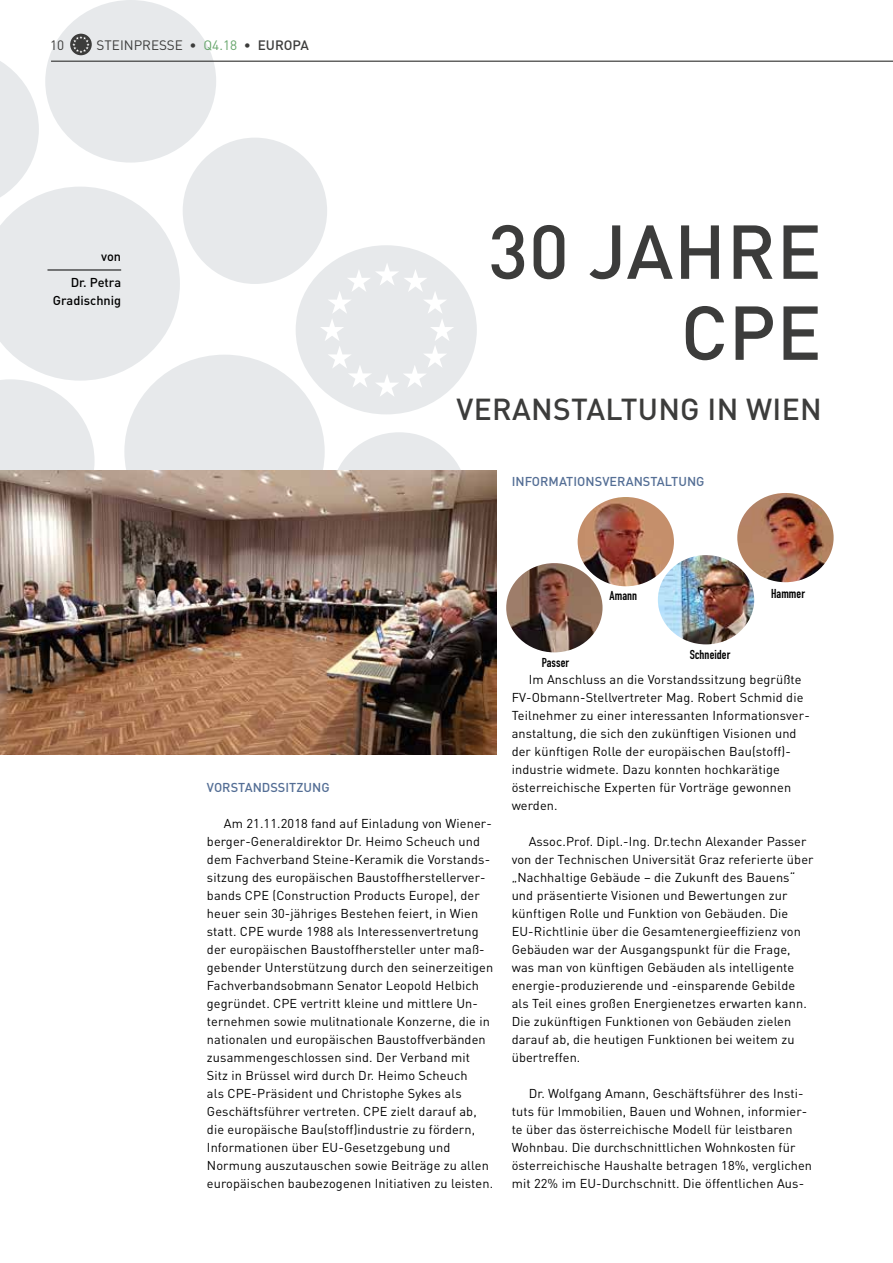
<style>
.page{position:relative;width:893px;height:1263px;background:#fff}
.page>*{position:absolute;margin:0;border:0;box-sizing:border-box;transform-origin:0 0}
.t1{font:500 75px/81px "DIN";letter-spacing:.01em;color:#3c3c3b;text-align:right}
.t2{font:500 30px "DIN";letter-spacing:.01em;color:#3c3c3b}
.t3{font:13.5px "DIN";color:#3c3c3b}
.t4{font:12.75px/18px "DIN";letter-spacing:.01em;color:#000}
.t5{font:500 12.75px "DIN";letter-spacing:.005em;color:#546e95}
.t6{font:12.75px "DIN Engschrift";letter-spacing:.005em;color:#000}
.t7{font:500 12.75px/25.5px "DIN";color:#000;text-align:right}
.s1{color:#66a56b}
.s2{font-weight:500}
</style>
<div class="page">
<svg style="left:0;top:0;width:477px;height:471px;fill:#e7e9eb"></svg>
<hr style="left:51px;top:61px;width:842px;height:1px;background:#3c3c3b">
<hr style="left:47px;top:270px;width:74px;height:1px;background:#000">
<img style="left:0;top:471px;width:496px;height:283px">
<img style="left:506px;top:563px;width:96px;height:89px">
<img style="left:578px;top:497px;width:96px;height:89px">
<svg style="left:70px;top:34px;width:22px;height:21px"></svg>
<svg style="left:72px;top:36px;width:18px;height:17px"></svg>
<img style="left:658px;top:555px;width:96px;height:89px">
<img style="left:737px;top:493px;width:97px;height:89px">
<svg style="left:320px;top:263px;width:134px;height:134px;background:#eaebed"></svg>
<p class="t3" style="left:50px;top:37px;width:16px">10</p>
<p class="t3" style="left:97px;top:37px;width:214px">STEINPRESSE • <span class="s1">Q4.18</span> • <span class="s2">EUROPA</span></p>
<p class="t7" style="left:71px;top:243px;width:52px">von<br>Dr. Petra</p>
<p class="t7" style="left:53px;top:287px;width:70px">Gradischnig</p>
<h1 class="t1" style="left:488px;top:209px;width:335px">30 JAHRE<br>CPE</h1>
<h2 class="t2" style="left:457px;top:390px;width:367px">VERANSTALTUNG IN WIEN</h2>
<p class="t5" style="left:512px;top:473px;width:194px">INFORMATIONSVERANSTALTUNG</p>
<p class="t6" style="left:542px;top:655px;width:29px">Passer</p>
<p class="t6" style="left:609px;top:588px;width:29px">Amann</p>
<p class="t6" style="left:690px;top:647px;width:42px">Schneider</p>
<p class="t6" style="left:771px;top:586px;width:35px">Hammer</p>
<p class="t5" style="left:207px;top:779px;width:124px">VORSTANDSSITZUNG</p>
<p class="t4" style="left:207px;top:814px;width:288px;text-indent:17px">Am 21.11.2018 fand auf Einladung von Wiener&shy;berger-Generaldirektor Dr. Heimo Scheuch und dem Fachverband Steine-Keramik die Vorstands&shy;sitzung des europäischen Baustoffherstellerver&shy;bands CPE (Construction Products Europe), der heuer sein 30-jähriges Bestehen feiert, in Wien statt. CPE wurde 1988 als Interessenvertretung der europäischen Baustoffhersteller unter maß&shy;gebender Unterstützung durch den seinerzeitigen Fachverbandsobmann Senator Leopold Helbich gegründet. CPE vertritt kleine und mittlere Un&shy;ternehmen sowie mulitnationale Konzerne, die in nationalen und europäischen Baustoffverbänden zusammengeschlossen sind. Der Verband mit Sitz in Brüssel wird durch Dr. Heimo Scheuch<br>als CPE-Präsident und Christophe Sykes als Geschäftsführer vertreten. CPE zielt darauf ab, die europäische Bau(stoff)industrie zu fördern, Informationen über EU-Gesetzgebung und Normung auszutauschen sowie Beiträge zu allen europäischen baubezogenen Initiativen zu leisten.</p>
<p class="t4" style="left:512px;top:670px;width:300px;text-indent:17px">Im Anschluss an die Vorstandssitzung begrüßte FV-Obmann-Stellvertreter Mag. Robert Schmid die Teilnehmer zu einer interessanten Informationsver&shy;anstaltung, die sich den zukünftigen Visionen und der künftigen Rolle der europäischen Bau(stoff)- industrie widmete. Dazu konnten hochkarätige österreichische Experten für Vorträge gewonnen werden.</p>
<p class="t4" style="left:512px;top:832px;width:303px;text-indent:17px">Assoc.Prof. Dipl.-Ing. Dr.techn Alexander Passer von der Technischen Universität Graz referierte über „Nachhaltige Gebäude – die Zukunft des Bauens“ und präsentierte Visionen und Bewertungen zur künftigen Rolle und Funktion von Gebäuden. Die EU-Richtlinie über die Gesamtenergieeffizienz von Gebäuden war der Ausgangspunkt für die Frage, was man von künftigen Gebäuden als intelligente energie-produzierende und -einsparende Gebilde als Teil eines großen Energienetzes erwarten kann.<br>Die zukünftigen Funktionen von Gebäuden zielen darauf ab, die heutigen Funktionen bei weitem zu übertreffen.</p>
<p class="t4" style="left:512px;top:1084px;width:302px;text-indent:17px">Dr. Wolfgang Amann, Geschäftsführer des Insti&shy;tuts für Immobilien, Bauen und Wohnen, informier&shy;te über das österreichische Modell für leistbaren Wohnbau. Die durchschnittlichen Wohnkosten für österreichische Haushalte betragen 18%, verglichen mit 22% im EU-Durchschnitt. Die öffentlichen Aus-</p>
</div>
